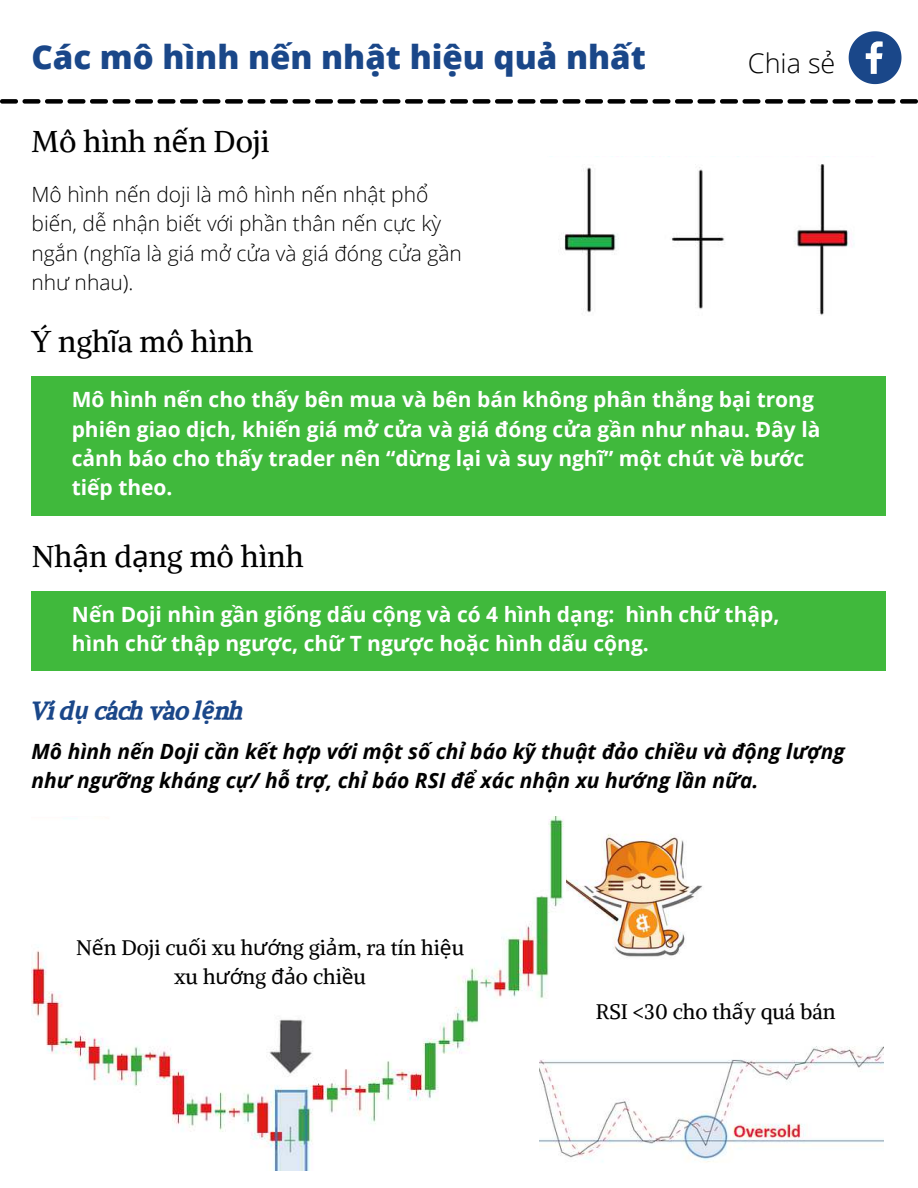
<style>
.page{position:relative;width:918px;height:1188px;background:#fff}
.page>*{position:absolute;margin:0;border:0;box-sizing:border-box;transform-origin:0 0}
.t1{font:800 33px "Open Sans";color:#1a4789}
.t2{font:30px "Alike";color:#000}
.t3{font:300 27px "Open Sans";color:#000}
.t4{font:24px "CA Generated";color:#1a4789}
.t5{font:700 21px/29.2px "Open Sans";color:#fff}
.t6{font:italic 700 21px/29.2px "Open Sans";color:#000}
.t7{font:300 21px/29.2px "Open Sans";color:#000}
.t8{font:21px/29.2px "Alike";color:#000;text-align:center}
.s1{font-family:"Noto Sans"}
.s2{font-family:"Noto Sans";font-weight:700;font-style:italic}
</style>
<div class="page">
<svg style="left:0;top:99px;width:918px;height:5px"></svg>
<svg style="left:849px;top:31px;width:52px;height:53px"></svg>
<div style="left:32px;top:376px;width:854px;height:139px;background:#40b93c"></div>
<div style="left:32px;top:591px;width:854px;height:79px;background:#40b93c"></div>
<img style="left:551px;top:156px;width:303px;height:160px">
<img style="left:32px;top:816px;width:532px;height:354px">
<img style="left:566px;top:834px;width:136px;height:124px">
<div style="left:72px;top:844px;width:418px;height:115px;background:#fff"></div>
<img style="left:540px;top:1028px;width:343px;height:137px">
<h1 class="t1" style="left:32px;top:32px;width:616px">Các mô hình nến nhật hiệu quả nhất</h1>
<p class="t3" style="left:748px;top:45px;width:89px">Chia sẻ</p>
<h2 class="t2" style="left:32px;top:122px;width:239px">Mô hình n<span class="s1">ế</span>n Doji</h2>
<p class="t7" style="left:32px;top:179px;width:432px">Mô hình nến doji là mô hình nến nhật phổ biến, dễ nhận biết với phần thân nến cực kỳ ngắn (nghĩa là giá mở cửa và giá đóng cửa gần như nhau).</p>
<h2 class="t2" style="left:32px;top:323px;width:224px">Ý ngh<span class="s1">ĩ</span>a mô hình</h2>
<p class="t5" style="left:72px;top:385px;width:750px">Mô hình nến cho thấy bên mua và bên bán không phân thắng bại trong phiên giao dịch, khiến giá mở cửa và giá đóng cửa gần như nhau. Đây là cảnh báo cho thấy trader nên “dừng lại và suy nghĩ” một chút về bước tiếp theo.</p>
<h2 class="t2" style="left:32px;top:538px;width:273px">Nh<span class="s1">ậ</span>n d<span class="s1">ạ</span>ng mô hình</h2>
<p class="t5" style="left:72px;top:599px;width:709px">Nến Doji nhìn gần giống dấu cộng và có 4 hình dạng: hình chữ thập, hình chữ thập ngược, chữ T ngược hoặc hình dấu cộng.</p>
<p class="t4" style="left:32px;top:694px;width:214px">Ví d<span class="s2">ụ</span> cách vào l<span class="s2">ệ</span>nh</p>
<p class="t6" style="left:32px;top:736px;width:815px">Mô hình nến Doji cần kết hợp với một số chỉ báo kỹ thuật đảo chiều và động lượng như ngưỡng kháng cự/ hỗ trợ, chỉ báo RSI để xác nhận xu hướng lần nữa.</p>
<p class="t8" style="left:76px;top:933px;width:390px">N<span class="s1">ế</span>n Doji cu<span class="s1">ố</span>i xu h<span class="s1">ướ</span>ng gi<span class="s1">ả</span>m, ra tín hi<span class="s1">ệ</span>u xu h<span class="s1">ướ</span>ng <span class="s1">đả</span>o chi<span class="s1">ề</span>u</p>
<p class="t8" style="left:596px;top:997px;width:241px">RSI &lt;30 cho th<span class="s1">ấ</span>y quá bán</p>
</div>
